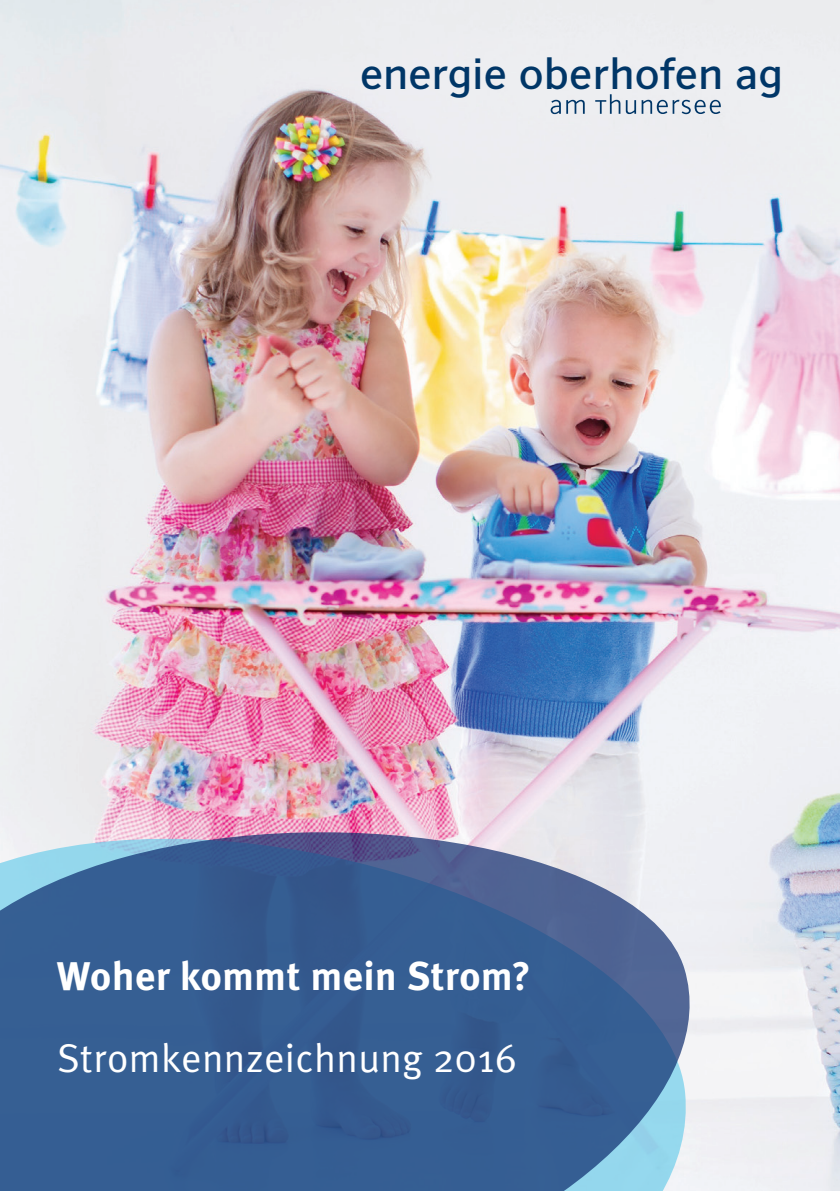
<style>
.page{position:relative;width:840px;height:1191px;background:#fff}
.page>*{position:absolute;margin:0;border:0;box-sizing:border-box;transform-origin:0 0}
.t1{font:500 42.6px "Amb Newut Plain";letter-spacing:-.005em;color:#003667}
.t2{font:40px "Meta OT Norm";letter-spacing:-.005em;color:#fff}
.t3{font:700 40px "Meta OT";color:#fff}
</style>
<div class="page">
<img style="left:0;top:0;width:839px;height:1191px">
<svg style="left:0;top:797px;width:719px;height:394px;background:#5d79a4"></svg>
<svg style="left:550px;top:100px;width:10px;height:14px"></svg>
<svg style="left:566px;top:100px;width:18px;height:14px"></svg>
<svg style="left:595px;top:94px;width:40px;height:20px"></svg>
<svg style="left:641px;top:100px;width:79px;height:14px"></svg>
<p class="t1" style="left:359px;top:55px;width:424px">energie oberhofen ag</p>
<p class="t3" style="left:57px;top:952px;width:475px">Woher kommt mein Strom?</p>
<p class="t2" style="left:57px;top:1035px;width:462px">Stromkennzeichnung 2016</p>
</div>
